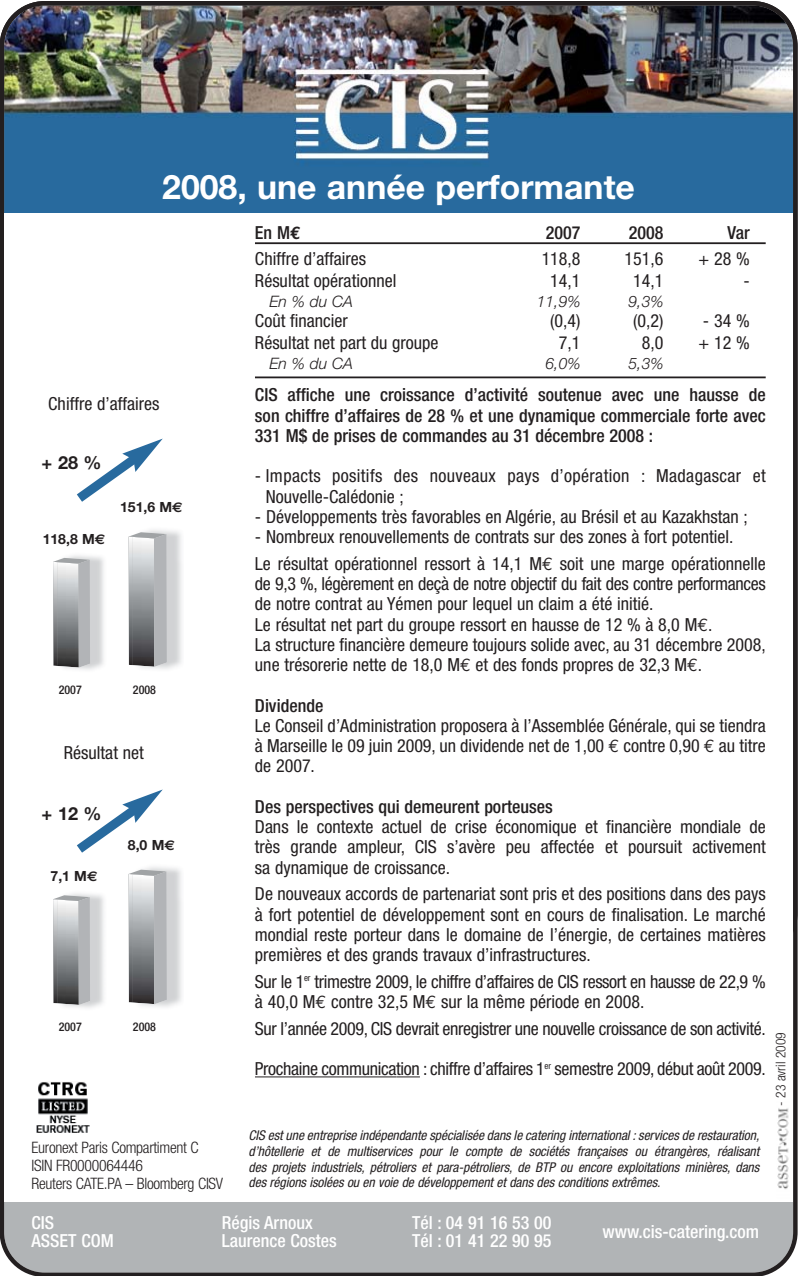
<style>
.page{position:relative;width:798px;height:1276px;background:#fff}
.page>*{position:absolute;margin:0;border:0;box-sizing:border-box;transform-origin:0 0}
.t1{font:700 33.75px "Helvetica Neue";color:#fff}
.t2{font:condensed 18px/20.2px "Helvetica Neue";color:#231f20;text-align:justify}
.t3{font:condensed 18px/20.2px "Helvetica Neue";letter-spacing:-.02em;color:#231f20}
.t4{font:500 condensed 18px/20.2px "Helvetica Neue";color:#231f20;text-align:justify}
.t5{font:500 condensed 18px/18px "Helvetica Neue";color:#fff}
.t6{font:condensed 18px/20.2px "Helvetica Neue";letter-spacing:.02em;color:#231f20}
.t7{font:700 18px "Helvetica Neue";color:#231f20}
.t8{font:300 condensed 15.75px/18px "Helvetica Neue";letter-spacing:-.02em;color:#231f20}
.t9{font:italic 300 15.75px "Helvetica Neue";color:#231f20}
.t10{font:700 13.95px "Helvetica Neue";color:#231f20}
.t11{font:italic condensed 13.5px/15.8px "Helvetica Neue";letter-spacing:-.005em;color:#231f20}
.t12{font:300 condensed 13.5px "Helvetica Neue";color:#231f20}
.t13{font:500 condensed 11.92px "Helvetica Neue";color:#231f20}
.s1{font-family:"Euro Sans"}
.s2{font-family:"Euro Mono";font-weight:700;font-stretch:normal}
.s3{font-family:"Euro Mono";font-stretch:normal}
</style>
<div class="page">
<img style="left:0;top:1px;width:797px;height:1275px">
<div style="left:4px;top:213px;width:788px;height:989px;background:#fff"></div>
<hr style="left:255px;top:1076px;width:141px;height:1px;background:#231f20">
<svg style="left:396px;top:1076px;width:24px;height:1px"></svg>
<img style="left:36px;top:1082px;width:54px;height:51px">
<img style="left:777px;top:1108px;width:12px;height:81px">
<svg style="left:77px;top:438px;width:86px;height:64px"></svg>
<svg style="left:53px;top:558px;width:37px;height:109px"></svg>
<img style="left:53px;top:562px;width:26px;height:105px">
<svg style="left:130px;top:532px;width:37px;height:135px;background:#b4b6b9"></svg>
<img style="left:128px;top:536px;width:5px;height:129px">
<img style="left:133px;top:537px;width:21px;height:130px">
<hr style="left:255px;top:242px;width:510px;height:2px;background:#231f20">
<hr style="left:255px;top:376px;width:510px;height:2px;background:#231f20">
<svg style="left:77px;top:789px;width:86px;height:64px"></svg>
<svg style="left:54px;top:895px;width:36px;height:110px"></svg>
<img style="left:53px;top:899px;width:4px;height:104px">
<img style="left:57px;top:899px;width:22px;height:106px">
<svg style="left:129px;top:869px;width:38px;height:135px;background:#b5b7b9"></svg>
<img style="left:128px;top:874px;width:5px;height:128px">
<img style="left:133px;top:874px;width:21px;height:130px">
<h1 class="t1" style="left:162px;top:174px;width:474px">2008, une année performante</h1>
<p class="t2" style="left:48px;top:395px;width:112px">Chiffre d’affaires</p>
<p class="t7" style="left:42px;top:456px;width:61px">+ 28 %</p>
<p class="t10" style="left:43px;top:534px;width:64px">118,8 M<span class="s1">€</span></p>
<p class="t10" style="left:120px;top:502px;width:64px">151,6 M<span class="s1">€</span></p>
<p class="t13" style="left:59px;top:685px;width:25px">2007</p>
<p class="t13" style="left:133px;top:685px;width:25px">2008</p>
<p class="t2" style="left:64px;top:743px;width:81px">Résultat net</p>
<p class="t7" style="left:42px;top:807px;width:61px">+ 12 %</p>
<p class="t10" style="left:50px;top:871px;width:49px">7,1 M<span class="s1">€</span></p>
<p class="t10" style="left:128px;top:839px;width:49px">8,0 M<span class="s1">€</span></p>
<p class="t13" style="left:59px;top:1022px;width:25px">2007</p>
<p class="t13" style="left:133px;top:1022px;width:25px">2008</p>
<p class="t8" style="left:32px;top:1139px;width:193px">Euronext Paris Compartiment C<br>ISIN FR0000064446<br>Reuters CATE.PA – Bloomberg CISV</p>
<p class="t4" style="left:255px;top:224px;width:47px">En M<span class="s2">€</span></p>
<p class="t4" style="left:545px;top:224px;width:36px">2007</p>
<p class="t4" style="left:628px;top:224px;width:36px">2008</p>
<p class="t4" style="left:727px;top:224px;width:24px">Var</p>
<p class="t2" style="left:255px;top:250px;width:112px">Chiffre d’affaires</p>
<p class="t2" style="left:541px;top:250px;width:40px">118,8</p>
<p class="t2" style="left:624px;top:250px;width:40px">151,6</p>
<p class="t2" style="left:698px;top:250px;width:53px">+ 28 %</p>
<p class="t2" style="left:255px;top:272px;width:143px">Résultat opérationnel</p>
<p class="t2" style="left:550px;top:272px;width:32px">14,1</p>
<p class="t2" style="left:633px;top:272px;width:32px">14,1</p>
<p class="t2" style="left:743px;top:272px;width:8px">-</p>
<p class="t9" style="left:269px;top:295px;width:85px">En % du CA</p>
<p class="t9" style="left:536px;top:295px;width:45px">11,9%</p>
<p class="t9" style="left:628px;top:295px;width:37px">9,3%</p>
<p class="t2" style="left:255px;top:312px;width:94px">Coût financier</p>
<p class="t2" style="left:550px;top:312px;width:32px">(0,4)</p>
<p class="t2" style="left:633px;top:312px;width:32px">(0,2)</p>
<p class="t2" style="left:702px;top:312px;width:48px">- 34 %</p>
<p class="t2" style="left:255px;top:334px;width:185px">Résultat net part du groupe</p>
<p class="t2" style="left:558px;top:334px;width:23px">7,1</p>
<p class="t2" style="left:641px;top:334px;width:23px">8,0</p>
<p class="t2" style="left:698px;top:334px;width:53px">+ 12 %</p>
<p class="t9" style="left:269px;top:358px;width:85px">En % du CA</p>
<p class="t9" style="left:545px;top:358px;width:37px">6,0%</p>
<p class="t9" style="left:628px;top:358px;width:37px">5,3%</p>
<p class="t4" style="left:255px;top:386px;width:512px">CIS affiche une croissance d’activité soutenue avec une hausse de son chiffre d’affaires de 28 % et une dynamique commerciale forte avec 331 M$ de prises de commandes au 31 décembre 2008 :</p>
<p class="t6" style="left:266px;top:467px;width:501px;text-indent:-11px">- Impacts positifs des nouveaux pays d’opération : Madagascar et<br>Nouvelle-Calédonie ;</p>
<p class="t2" style="left:255px;top:508px;width:494px">- Développements très favorables en Algérie, au Brésil et au Kazakhstan ;</p>
<p class="t2" style="left:255px;top:525px;width:512px;line-height:26.6px">- Nombreux renouvellements de contrats sur des zones à fort potentiel.<br>Le résultat opérationnel ressort à 14,1 M<span class="s3">€</span> soit une marge opérationnelle</p>
<p class="t2" style="left:255px;top:575px;width:512px;text-align:left">de 9,3 %, légèrement en deçà de notre objectif du fait des contre performances de notre contrat au Yémen pour lequel un claim a été initié.<br>Le résultat net part du groupe ressort en hausse de 12 % à 8,0 M<span class="s3">€</span>.<br>La structure financière demeure toujours solide avec, au 31 décembre 2008, une trésorerie nette de 18,0 M<span class="s3">€</span> et des fonds propres de 32,3 M<span class="s3">€</span>.</p>
<p class="t4" style="left:255px;top:696px;width:70px">Dividende</p>
<p class="t2" style="left:255px;top:717px;width:512px">Le Conseil d’Administration proposera à l’Assemblée Générale, qui se tiendra à Marseille le 09 juin 2009, un dividende net de 1,00 <span class="s3">€</span> contre 0,90 <span class="s3">€</span> au titre de 2007.</p>
<p class="t4" style="left:255px;top:798px;width:299px">Des perspectives qui demeurent porteuses</p>
<p class="t2" style="left:255px;top:818px;width:512px">Dans le contexte actuel de crise économique et financière mondiale de très grande ampleur, CIS s’avère peu affectée et poursuit activement sa dynamique de croissance.</p>
<p class="t2" style="left:255px;top:885px;width:512px">De nouveaux accords de partenariat sont pris et des positions dans des pays à fort potentiel de développement sont en cours de finalisation. Le marché mondial reste porteur dans le domaine de l’énergie, de certaines matières premières et des grands travaux d’infrastructures.</p>
<p class="t3" style="left:255px;top:972px;width:512px">Sur le 1<sup>er</sup> trimestre 2009, le chiffre d’affaires de CIS ressort en hausse de 22,9 % à 40,0 M<span class="s3">€</span> contre 32,5 M<span class="s3">€</span> sur la même période en 2008.</p>
<p class="t3" style="left:255px;top:1019px;width:512px">Sur l’année 2009, CIS devrait enregistrer une nouvelle croissance de son activité.</p>
<p class="t3" style="left:255px;top:1060px;width:512px">Prochaine communication : chiffre d’affaires 1<sup>er</sup> semestre 2009, début août 2009.</p>
<p class="t11" style="left:248px;top:1128px;width:514px">CIS est une entreprise indépendante spécialisée dans le catering international: services de restauration, d’hôtellerie et de multiservices pour le compte de sociétés françaises ou étrangères, réalisant des projets industriels, pétroliers et para-pétroliers, de BTP ou encore exploitations minières, dans des régions isolées ou en voie de développement et dans des conditions extrêmes.</p>
<p class="t5" style="left:32px;top:1215px;width:84px">CIS<br>ASSET COM</p>
<p class="t5" style="left:222px;top:1215px;width:116px">Régis Arnoux<br>Laurence Costes</p>
<p class="t5" style="left:412px;top:1215px;width:141px">Tél : 04 91 16 53 00<br>Tél : 01 41 22 90 95</p>
<p class="t5" style="left:602px;top:1224px;width:158px">www.cis-catering.com</p>
<p class="t12" style="left:775px;top:1106px;width:75px;rotate:-90deg">- 23 avril 2009</p>
</div>
